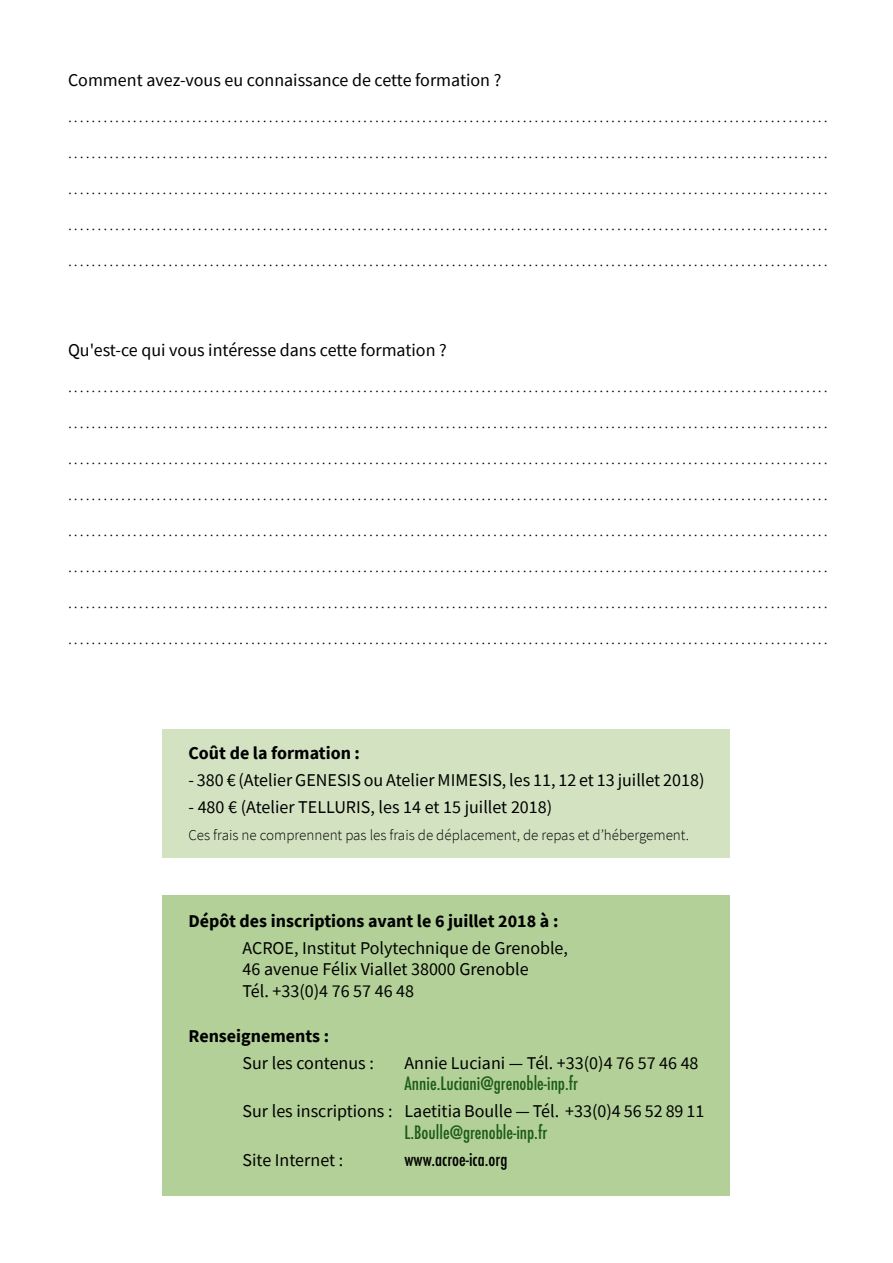
<style>
.page{position:relative;width:893px;height:1263px;background:#fff}
.page>*{position:absolute;margin:0;border:0;box-sizing:border-box;transform-origin:0 0}
.t1{font:300 18px/36px "Source Sans Pro";color:#000;text-align:justify}
.t2{font:18px/21.3px "Source Sans Pro";color:#000}
.t3{font:700 18px "Source Sans Pro";color:#000}
.t4{font:500 condensed 18px "Futura";color:#1d5b1b}
.t5{font:500 condensed 18px "Futura";color:#000}
.t6{font:300 15px "Source Sans Pro";color:#000}
</style>
<div class="page">
<div style="left:163px;top:729px;width:567px;height:128px;background:#d3e3c2"></div>
<div style="left:163px;top:895px;width:567px;height:301px;background:#b2d097"></div>
<p class="t2" style="left:68px;top:69px;width:435px">Comment avez-vous eu connaissance de cette formation ?</p>
<p class="t1" style="left:68px;top:98px;width:761px">................................................................................................................................. ................................................................................................................................. ................................................................................................................................. ................................................................................................................................. .................................................................................................................................</p>
<p class="t2" style="left:68px;top:339px;width:380px">Qu'est-ce qui vous intéresse dans cette formation ?</p>
<p class="t1" style="left:68px;top:368px;width:761px">................................................................................................................................. ................................................................................................................................. ................................................................................................................................. ................................................................................................................................. ................................................................................................................................. ................................................................................................................................. ................................................................................................................................. .................................................................................................................................</p>
<p class="t3" style="left:188px;top:741px;width:173px">Coût de la formation :</p>
<p class="t2" style="left:188px;top:769px;width:517px">- 380 € (Atelier GENESIS ou Atelier MIMESIS, les 11, 12 et 13 juillet 2018)</p>
<p class="t2" style="left:188px;top:796px;width:365px">- 480 € (Atelier TELLURIS, les 14 et 15 juillet 2018)</p>
<p class="t6" style="left:188px;top:826px;width:502px">Ces frais ne comprennent pas les frais de déplacement, de repas et d’hébergement.</p>
<p class="t3" style="left:188px;top:909px;width:371px">Dépôt des inscriptions avant le 6 juillet 2018 à :</p>
<p class="t2" style="left:242px;top:937px;width:327px">ACROE, Institut Polytechnique de Grenoble,<br>46 avenue Félix Viallet 38000 Grenoble<br>Tél. +33(0)4 76 57 46 48</p>
<p class="t3" style="left:188px;top:1024px;width:142px">Renseignements :</p>
<p class="t2" style="left:242px;top:1052px;width:133px">Sur les contenus :</p>
<p class="t2" style="left:404px;top:1052px;width:296px">Annie Luciani — Tél. +33(0)4 76 57 46 48</p>
<p class="t4" style="left:404px;top:1072px;width:175px">Annie.Luciani@grenoble-inp.fr</p>
<p class="t2" style="left:242px;top:1101px;width:463px">Sur les inscriptions : Laetitia Boulle — Tél. +33(0)4 56 52 89 11</p>
<p class="t4" style="left:404px;top:1121px;width:144px">L.Boulle@grenoble-inp.fr</p>
<p class="t2" style="left:242px;top:1149px;width:102px">Site Internet :</p>
<p class="t5" style="left:404px;top:1148px;width:105px">www.acroe-ica.org</p>
</div>
